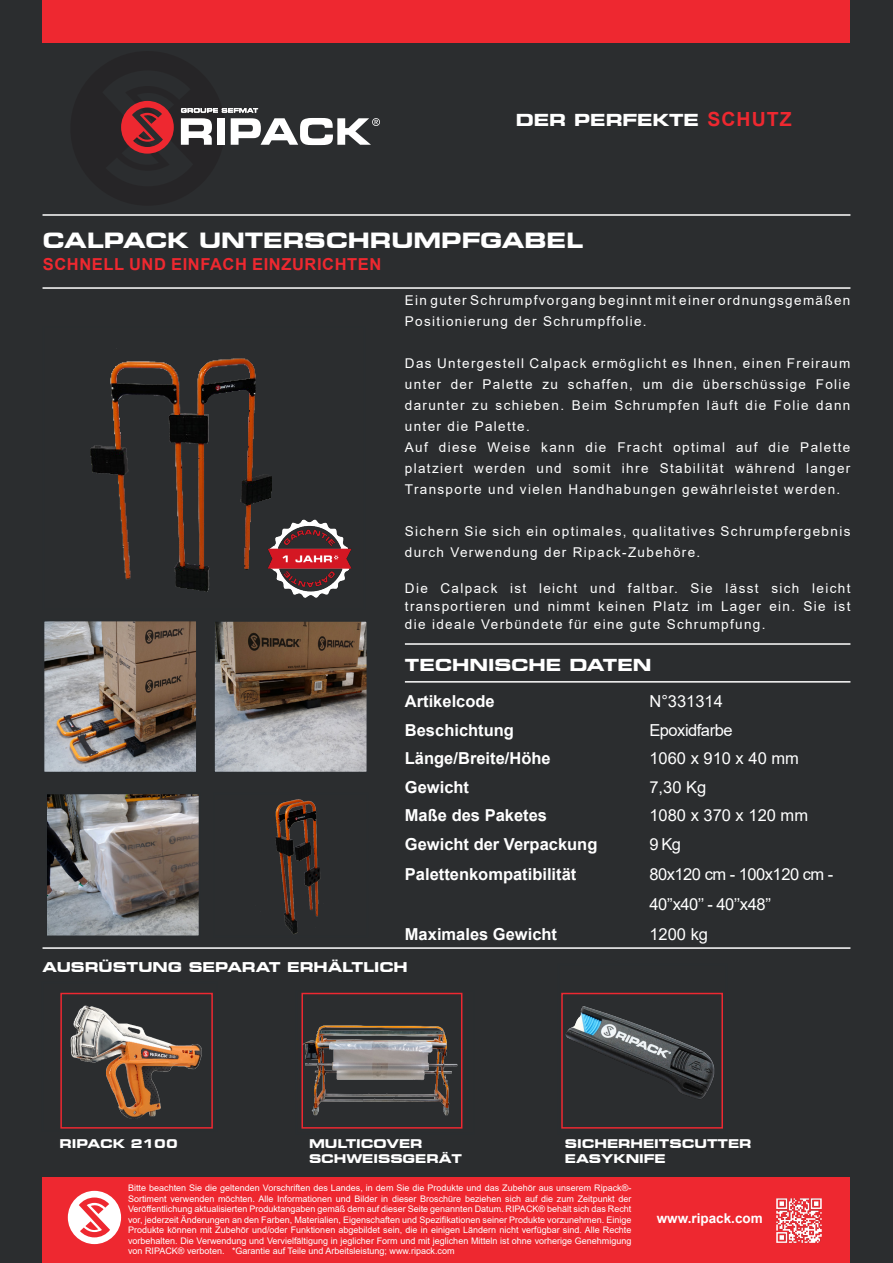
<style>
.page{position:relative;width:893px;height:1263px;background:#2b2d2f}
.page>*{position:absolute;margin:0;border:0;box-sizing:border-box;transform-origin:0 0}
.t1{font:700 expanded 21px "Square 721 BT";color:#fff}
.t2{font:700 16.5px "Arial";color:#fff}
.t3{font:16.5px/30px "Arial";letter-spacing:-.03em;color:#fff}
.t4{font:700 expanded 16.5px "Square 721 BT";color:#fff}
.t5{font:700 16.5px "Arial";letter-spacing:.035em;color:#ee2830}
.t6{font:16.5px "Arial";color:#fff}
.t7{font:13.5px/21px "Arial";letter-spacing:.1em;color:#fff;text-align:justify}
.t8{font:700 expanded 13.5px "Square 721 BT";color:#fff}
.t9{font:700 13.5px "Arial";color:#fff}
.t10{font:700 expanded 12px "Square 721 BT";color:#fff}
.t11{font:9px/10.5px "Arial";color:#fff;text-align:justify}
.s1{font-family:"Arial";font-stretch:normal;font-size:19.5px;color:#ee2830}
</style>
<div class="page">
<svg style="left:121px;top:100px;width:259px;height:54px"></svg>
<div style="left:43px;top:1178px;width:807px;height:85px;background:#ee2830"></div>
<div style="left:43px;top:0;width:807px;height:43px;background:#ee2830"></div>
<hr style="left:43px;top:214px;width:807px;height:2px;background:#fff">
<hr style="left:43px;top:287px;width:807px;height:2px;background:#fff">
<hr style="left:405px;top:681px;width:445px;height:2px;background:#fff">
<hr style="left:405px;top:643px;width:445px;height:2px;background:#fff">
<hr style="left:43px;top:947px;width:807px;height:2px;background:#fff">
<div style="left:301px;top:993px;width:161px;height:135px;border:2px solid #ee2831"></div>
<img style="left:60px;top:992px;width:153px;height:136px">
<img style="left:301px;top:1001px;width:158px;height:125px">
<div style="left:561px;top:993px;width:162px;height:135px;border:2px solid #ee2831"></div>
<svg style="left:68px;top:1191px;width:53px;height:53px"></svg>
<img style="left:776px;top:1198px;width:46px;height:45px">
<img style="left:315px;top:519px;width:37px;height:79px">
<img style="left:561px;top:993px;width:162px;height:121px">
<img style="left:275px;top:799px;width:46px;height:135px">
<img style="left:90px;top:358px;width:225px;height:240px">
<img style="left:48px;top:796px;width:149px;height:138px">
<div style="left:45px;top:793px;width:155px;height:144px;border:2px solid #2a2d30"></div>
<img style="left:216px;top:623px;width:149px;height:147px">
<div style="left:213px;top:620px;width:155px;height:153px;border:2px solid #2a2d30"></div>
<img style="left:46px;top:623px;width:149px;height:147px">
<div style="left:43px;top:620px;width:155px;height:153px;border:2px solid #2a2d30"></div>
<p class="t4" style="left:516px;top:110px;width:277px">DER PERFEKTE <span class="s1">SCHUTZ</span></p>
<p class="t1" style="left:43px;top:227px;width:542px">CALPACK UNTERSCHRUMPFGABEL</p>
<p class="t5" style="left:43px;top:253px;width:340px">SCHNELL UND EINFACH EINZURICHTEN</p>
<p class="t7" style="left:405px;top:290px;width:447px">Ein guter Schrumpfvorgang beginnt mit einer ordnungsgemäßen<br>Positionierung der Schrumpffolie.</p>
<p class="t7" style="left:405px;top:353px;width:447px">Das Untergestell Calpack ermöglicht es Ihnen, einen Freiraum unter der Palette zu schaffen, um die überschüssige Folie darunter zu schieben. Beim Schrumpfen läuft die Folie dann unter die Palette.</p>
<p class="t7" style="left:405px;top:437px;width:447px">Auf diese Weise kann die Fracht optimal auf die Palette platziert werden und somit ihre Stabilität während langer Transporte und vielen Handhabungen gewährleistet werden.</p>
<p class="t7" style="left:405px;top:521px;width:447px">Sichern Sie sich ein optimales, qualitatives Schrumpfergebnis durch Verwendung der Ripack-Zubehöre.</p>
<p class="t7" style="left:405px;top:580px;width:447px;line-height:18px">Die Calpack ist leicht und faltbar. Sie lässt sich leicht transportieren und nimmt keinen Platz im Lager ein. Sie ist die ideale Verbündete für eine gute Schrumpfung.</p>
<p class="t4" style="left:405px;top:655px;width:248px">TECHNISCHE DATEN</p>
<p class="t2" style="left:405px;top:690px;width:91px">Artikelcode</p>
<p class="t3" style="left:649px;top:686px;width:75px">N°331314</p>
<p class="t2" style="left:405px;top:718px;width:111px">Beschichtung</p>
<p class="t3" style="left:649px;top:715px;width:85px">Epoxidfarbe</p>
<p class="t2" style="left:405px;top:747px;width:147px">Länge/Breite/Höhe</p>
<p class="t6" style="left:649px;top:747px;width:151px">1060 x 910 x 40 mm</p>
<p class="t2" style="left:405px;top:775px;width:66px">Gewicht</p>
<p class="t3" style="left:649px;top:772px;width:58px">7,30 Kg</p>
<p class="t2" style="left:405px;top:804px;width:144px">Maße des Paketes</p>
<p class="t6" style="left:649px;top:804px;width:160px">1080 x 370 x 120 mm</p>
<p class="t2" style="left:405px;top:832px;width:194px">Gewicht der Verpackung</p>
<p class="t3" style="left:649px;top:829px;width:33px">9 Kg</p>
<p class="t2" style="left:405px;top:862px;width:173px">Palettenkompatibilität</p>
<p class="t3" style="left:649px;top:859px;width:185px">80x120 cm - 100x120 cm -<br>40’’x40’’ - 40’’x48’’</p>
<p class="t2" style="left:405px;top:922px;width:154px">Maximales Gewicht</p>
<p class="t3" style="left:649px;top:919px;width:60px">1200 kg</p>
<p class="t8" style="left:43px;top:959px;width:367px">AUSRÜSTUNG SEPARAT ERHÄLTLICH</p>
<p class="t10" style="left:59px;top:1136px;width:120px">RIPACK 2100</p>
<p class="t10" style="left:309px;top:1136px;width:115px">MULTICOVER</p>
<p class="t10" style="left:309px;top:1151px;width:155px">SCHWEISSGERÄT</p>
<p class="t10" style="left:565px;top:1136px;width:188px">SICHERHEITSCUTTER</p>
<p class="t10" style="left:565px;top:1151px;width:102px">EASYKNIFE</p>
<p class="t11" style="left:128px;top:1183px;width:505px">Bitte beachten Sie die geltenden Vorschriften des Landes, in dem Sie die Produkte und das Zubehör aus unserem Ripack®- Sortiment verwenden möchten. Alle Informationen und Bilder in dieser Broschüre beziehen sich auf die zum Zeitpunkt der Veröffentlichung aktualisierten Produktangaben gemäß dem auf dieser Seite genannten Datum. RIPACK® behält sich das Recht vor, jederzeit Änderungen an den Farben, Materialien, Eigenschaften und Spezifikationen seiner Produkte vorzunehmen. Einige Produkte können mit Zubehör und/oder Funktionen abgebildet sein, die in einigen Ländern nicht verfügbar sind. Alle Rechte vorbehalten. Die Verwendung und Vervielfältigung in jeglicher Form und mit jeglichen Mitteln ist ohne vorherige Genehmigung von RIPACK® verboten. *Garantie auf Teile und Arbeitsleistung; www.ripack.com</p>
<p class="t9" style="left:657px;top:1209px;width:108px">www.ripack.com</p>
</div>
